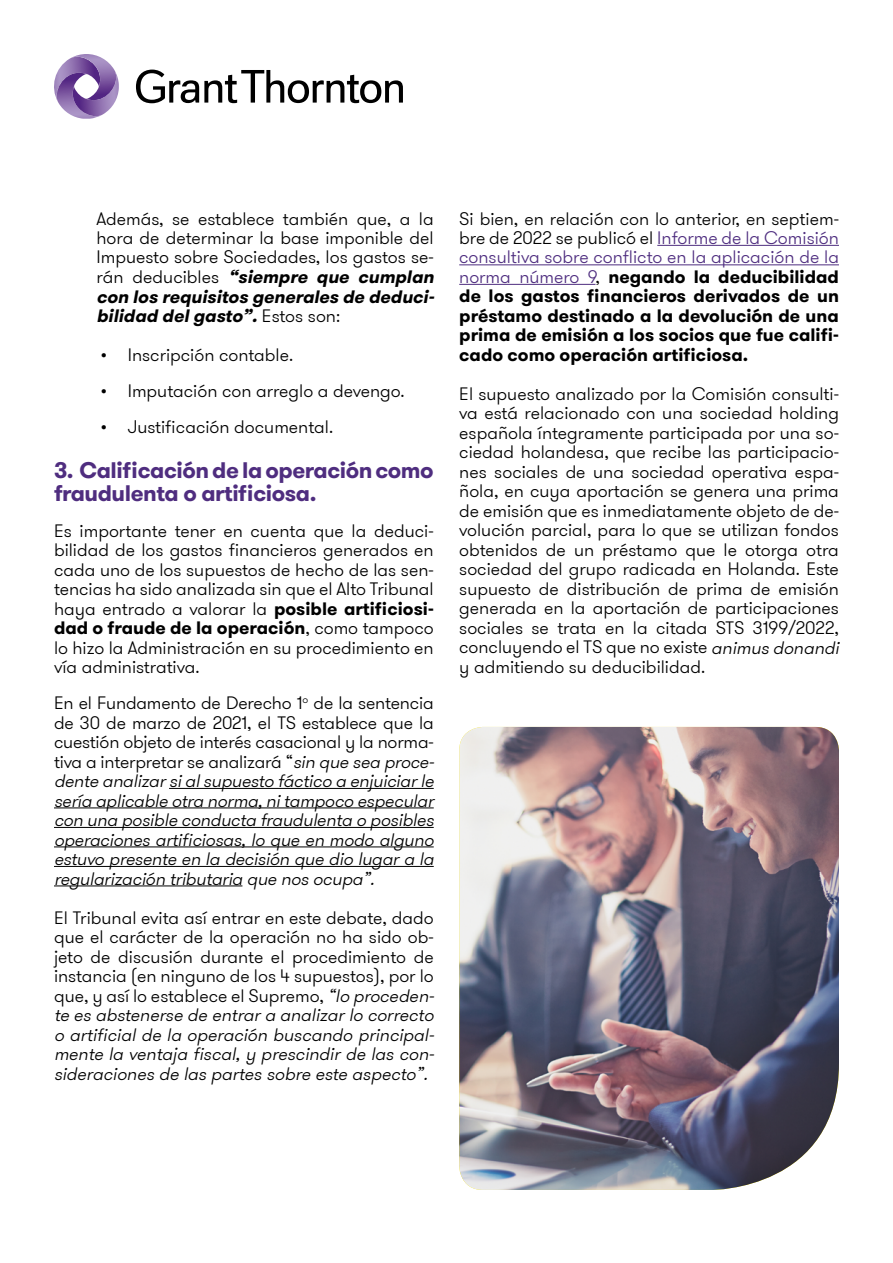
<style>
.page{position:relative;width:893px;height:1263px;background:#fff}
.page>*{position:absolute;margin:0;border:0;box-sizing:border-box;transform-origin:0 0}
.t1{font:700 22.5px/22.5px "GT Walsheim Pro";letter-spacing:-.02em;color:#4f2d7f}
.t2{font:300 18px/19.5px "GT Walsheim Pro";color:#000}
.t3{font:italic 300 18px/19.5px "GT Walsheim Pro";color:#000}
.t4{font:700 18px/19.5px "GT Walsheim Pro";color:#000;text-align:justify}
.s1{font-weight:700;font-style:italic}
.s2{font-weight:700}
.s3{font-style:normal}
.s4{font-style:italic}
.s5{font-weight:300}
.s6{font-weight:300;color:#4f2e80}
</style>
<div class="page">
<hr style="left:169px;top:788px;width:265px;height:1px;background:#000">
<hr style="left:54px;top:807px;width:380px;height:1px;background:#000">
<hr style="left:54px;top:827px;width:380px;height:1px;background:#000">
<hr style="left:54px;top:846px;width:380px;height:1px;background:#000">
<hr style="left:54px;top:866px;width:380px;height:1px;background:#000">
<hr style="left:54px;top:885px;width:188px;height:1px;background:#000">
<svg style="left:136px;top:70px;width:267px;height:33px"></svg>
<svg style="left:54px;top:54px;width:65px;height:65px"></svg>
<hr style="left:657px;top:245px;width:182px;height:1px;background:#4f2e80">
<hr style="left:459px;top:264px;width:380px;height:1px;background:#4f2e80">
<hr style="left:459px;top:284px;width:136px;height:1px;background:#4f2e80">
<img style="left:459px;top:727px;width:380px;height:463px">
<p class="t2" style="left:97px;top:209px;width:343px">Además, se establece también que, a la hora de determinar la base imponible del Impuesto sobre Sociedades, los gastos se&shy;rá n d e d u c i b l e s <span class="s1">“siempre que cumplan con los requisitos generales de deduci&shy;bilidad delgasto”.</span>E s t o s s o n :</p>
<p class="t2" style="left:101px;top:345px;width:194px">• Inscripción contable.</p>
<p class="t2" style="left:101px;top:381px;width:305px">• Imputación con arreglo a devengo.</p>
<p class="t2" style="left:101px;top:417px;width:234px">• Justificación documental.</p>
<p class="t1" style="left:54px;top:459px;width:381px">3. Calificación de la operación como fraudulenta o artificiosa.</p>
<p class="t2" style="left:54px;top:521px;width:381px;text-align:justify">Es importante tener en cuenta que la deduci&shy;bilidad de los gastos financieros generados en cada uno de los supuestos de hecho de las sen&shy;tencias ha sido analizada sin que el Alto Tribunal haya entrado a valorar la <span class="s2">posible artificiosi&shy;dad o fraude de la operación</span>, como tampoco lo hizo la Administración en su procedimiento en vía administrativa.</p>
<p class="t3" style="left:54px;top:693px;width:385px"><span class="s3">En el Fundamento de Derecho 1</span><sup>º</sup> <span class="s3">de la sentencia de 30 de marzo de 2021, el TS establece que la cuestión objeto de interés casacional y la norma&shy;tiva a interpretar se analizará “</span>sin que sea proce&shy;dente analizarsialsupuesto fáctico a enjuiciarle sería aplicable otra norma,nitampoco especular con una posible conducta fraudulenta o posibles operacionesartificiosas,lo que en modo alguno estuvo presente en la decisión que dio lugara la regularización tributaria que nosocupa”.</p>
<p class="t2" style="left:54px;top:908px;width:385px">El Tribunal evita así entrar en este debate, dado que el carácter de la operación no ha sido ob&shy;jeto de discusión durante el procedimiento de instancia (en ninguno de los 4 supuestos), por lo que, y así lo establece el Supremo, <span class="s4">“lo proceden&shy;te es abstenerse de entrara analizarlo correcto o artificial de la operación buscando principal&shy;mente la ventaja fiscal, y prescindir de las con&shy;sideraciones de las partes sobre este aspecto”.</span></p>
<p class="t4" style="left:459px;top:209px;width:381px"><span class="s5">Si bien, en relación con lo anterior, en septiem&shy;bre de 2022 se publicó el</span> <span class="s6">Informe de la Comisión consultiva sobre conflicto en la aplicación de la norma número 9</span><span class="s5">,</span> negando la deducibilidad de los gastos financieros derivados de un préstamo destinado a la devolución de una prima de emisión a los socios que fue califi&shy;cado como operación artificiosa.</p>
<p class="t2" style="left:459px;top:384px;width:385px">El supuesto analizado por la Comisión consulti&shy;va está relacionado con una sociedad holding española íntegramente participada por una so&shy;ciedad holandesa, que recibe las participacio&shy;nes sociales de una sociedad operativa espa&shy;ñola, en cuya aportación se genera una prima de emisión que es inmediatamente objeto de de&shy;volución parcial, para lo que se utilizan fondos obtenidos de un préstamo que le otorga otra sociedad del grupo radicada en Holanda. Este supuesto de distribución de prima de emisión generada en la aportación de participaciones sociales se trata en la citada STS 3199/2022, concluyendo el TS que no existe <span class="s4">animus donandi </span>y admitiendo su deducibilidad.</p>
</div>
